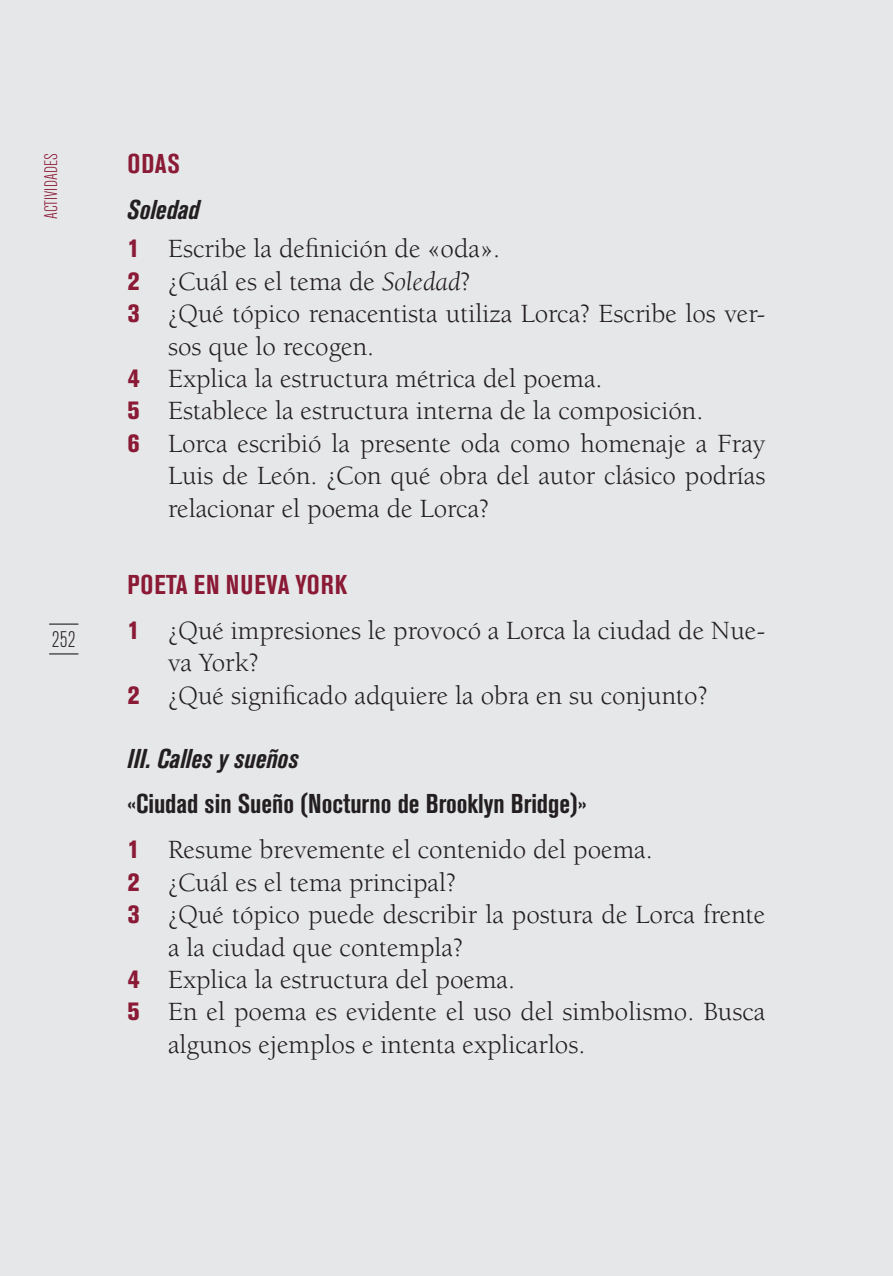
<style>
.page{position:relative;width:893px;height:1276px;background:#e6e7e9}
.page>*{position:absolute;margin:0;border:0;box-sizing:border-box;transform-origin:0 0}
.t1{font:27px "Berkeley Std";color:#231f20}
.t2{font:700 condensed 27px "Akzidenz Grotesk BE";color:#231f20}
.t3{font:italic 700 condensed 27px "Akzidenz Grotesk BE";color:#231f20}
.t4{font:700 condensed 27px "Akzidenz Grotesk BE";letter-spacing:.02em;color:#8a1a35}
.t5{font:300 condensed 22.5px "Akzidenz Grotesk BE";color:#231f20}
.t6{font:300 condensed 18px "Akzidenz Grotesk BE";color:#8a1a35}
.s1{font-family:"Akzidenz Grotesk BE";font-weight:800;font-stretch:condensed;font-size:24.75px;color:#8a1a35}
.s2{font-style:italic}
</style>
<div class="page">
<svg style="left:49px;top:623px;width:29px;height:1px"></svg>
<svg style="left:49px;top:653px;width:29px;height:1px"></svg>
<p class="t6" style="left:41px;top:219px;width:67px;rotate:-90deg">ACTIVIDADES</p>
<p class="t4" style="left:128px;top:149px;width:54px">ODAS</p>
<p class="t3" style="left:128px;top:194px;width:74px">Soledad</p>
<p class="t1" style="left:128px;top:234px;width:374px"><span class="s1">1</span> Escribe la definición de «oda».</p>
<p class="t1" style="left:128px;top:267px;width:344px"><span class="s1">2</span> ¿Cuál es el tema de <span class="s2">Soledad</span>?</p>
<p class="t1" style="left:128px;top:299px;width:639px"><span class="s1">3</span> ¿Qué tópico renacentista utiliza Lorca? Escribe los ver-</p>
<p class="t1" style="left:168px;top:332px;width:208px">sos que lo recogen.</p>
<p class="t1" style="left:128px;top:364px;width:476px"><span class="s1">4</span> Explica la estructura métrica del poema.</p>
<p class="t1" style="left:128px;top:396px;width:577px"><span class="s1">5</span> Establece la estructura interna de la composición.</p>
<p class="t1" style="left:128px;top:429px;width:639px"><span class="s1">6</span> Lorca escribió la presente oda como homenaje a Fray</p>
<p class="t1" style="left:168px;top:461px;width:599px">Luis de León. ¿Con qué obra del autor clásico podrías</p>
<p class="t1" style="left:168px;top:494px;width:323px">relacionar el poema de Lorca?</p>
<p class="t5" style="left:52px;top:627px;width:25px">252</p>
<p class="t4" style="left:128px;top:569px;width:221px">POETA EN NUEVA YORK</p>
<p class="t1" style="left:128px;top:616px;width:639px"><span class="s1">1</span> ¿Qué impresiones le provocó a Lorca la ciudad de Nue-</p>
<p class="t1" style="left:168px;top:648px;width:92px">va York?</p>
<p class="t1" style="left:128px;top:681px;width:582px"><span class="s1">2</span> ¿Qué significado adquiere la obra en su conjunto?</p>
<p class="t3" style="left:128px;top:743px;width:172px">III. Calles y sueños</p>
<p class="t2" style="left:128px;top:788px;width:460px">«Ciudad sin Sueño (Nocturno de Brooklyn Bridge)»</p>
<p class="t1" style="left:128px;top:835px;width:527px"><span class="s1">1</span> Resume brevemente el contenido del poema.</p>
<p class="t1" style="left:128px;top:868px;width:330px"><span class="s1">2</span> ¿Cuál es el tema principal?</p>
<p class="t1" style="left:128px;top:900px;width:639px"><span class="s1">3</span> ¿Qué tópico puede describir la postura de Lorca frente</p>
<p class="t1" style="left:168px;top:932px;width:296px">a la ciudad que contempla?</p>
<p class="t1" style="left:128px;top:965px;width:389px"><span class="s1">4</span> Explica la estructura del poema.</p>
<p class="t1" style="left:128px;top:997px;width:639px"><span class="s1">5</span> En el poema es evidente el uso del simbolismo. Busca</p>
<p class="t1" style="left:168px;top:1030px;width:419px">algunos ejemplos e intenta explicarlos.</p>
</div>
